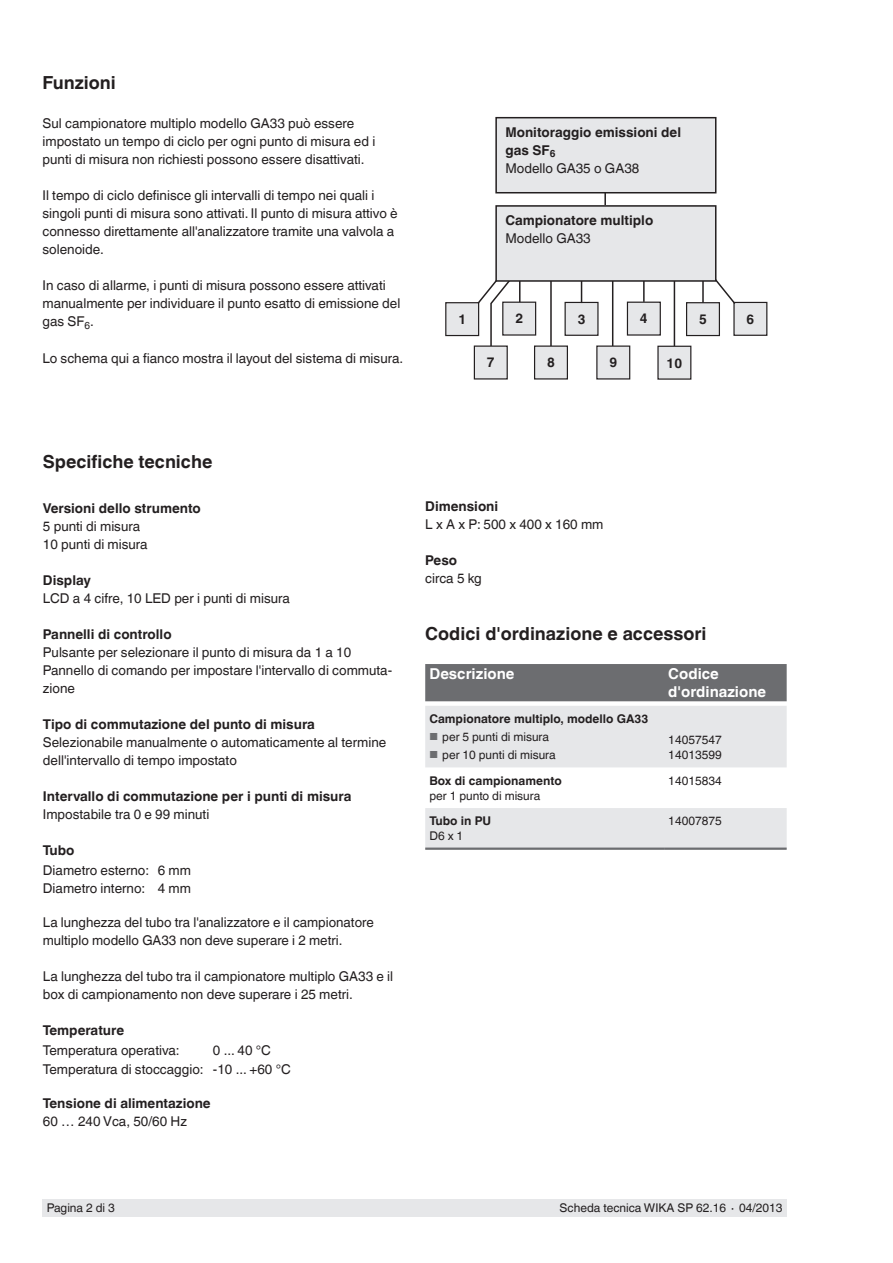
<style>
.page{position:relative;width:893px;height:1263px;background:#fff}
.page>*{position:absolute;margin:0;border:0;box-sizing:border-box;transform-origin:0 0}
.t1{font:700 18px "Helvetica World";color:#231f20}
.t2{font:700 15px/18px "Helvetica World";color:#fff}
.t3{font:13.5px/18px "Helvetica World";color:#231f20}
.t4{font:700 13.5px/18px "Helvetica World";color:#231f20}
.t5{font:12px/15px "Helvetica World";color:#231f20}
.t6{font:700 12px "Helvetica World";color:#231f20}
.s1{font-weight:400}
.s2{font-size:10.2px;color:#6c6d70}
</style>
<div class="page">
<div style="left:43px;top:1199px;width:744px;height:17px;background:#e6e7e9"></div>
<div style="left:446px;top:303px;width:33px;height:32px;background:#e6e7e9"></div>
<div style="left:445px;top:302px;width:34px;height:34px;border:1px solid #231f20"></div>
<div style="left:503px;top:302px;width:33px;height:33px;background:#e6e7e9"></div>
<div style="left:502px;top:302px;width:34px;height:34px;border:1px solid #231f20"></div>
<div style="left:565px;top:302px;width:33px;height:33px;background:#e6e7e9"></div>
<div style="left:564px;top:302px;width:35px;height:34px;border:1px solid #231f20"></div>
<div style="left:627px;top:302px;width:33px;height:33px;background:#e6e7e9"></div>
<div style="left:627px;top:302px;width:34px;height:34px;border:1px solid #231f20"></div>
<div style="left:687px;top:303px;width:32px;height:32px;background:#e6e7e9"></div>
<div style="left:686px;top:302px;width:34px;height:34px;border:1px solid #231f20"></div>
<div style="left:734px;top:302px;width:33px;height:33px;background:#e6e7e9"></div>
<div style="left:733px;top:302px;width:34px;height:34px;border:1px solid #231f20"></div>
<svg style="left:476px;top:281px;width:47px;height:25px"></svg>
<hr style="left:490px;top:303px;width:2px;height:60px;background:#231f20">
<hr style="left:519px;top:265px;width:1px;height:37px;background:#231f20">
<hr style="left:550px;top:265px;width:2px;height:98px;background:#231f20">
<hr style="left:581px;top:265px;width:1px;height:38px;background:#231f20">
<hr style="left:612px;top:265px;width:1px;height:98px;background:#231f20">
<hr style="left:643px;top:267px;width:2px;height:35px;background:#231f20">
<hr style="left:674px;top:265px;width:1px;height:98px;background:#231f20">
<svg style="left:702px;top:264px;width:35px;height:42px"></svg>
<hr style="left:604px;top:186px;width:2px;height:23px;background:#231f20">
<div style="left:496px;top:118px;width:220px;height:75px;background:#e6e7e9"></div>
<div style="left:495px;top:117px;width:221px;height:76px;border:2px solid #231f20"></div>
<div style="left:496px;top:206px;width:220px;height:75px;background:#e6e7e9"></div>
<div style="left:495px;top:205px;width:221px;height:77px;border:2px solid #231f20"></div>
<div style="left:474px;top:346px;width:33px;height:33px;background:#e6e7e9"></div>
<div style="left:474px;top:345px;width:34px;height:34px;border:1px solid #231f20"></div>
<div style="left:535px;top:346px;width:32px;height:33px;background:#e6e7e9"></div>
<div style="left:534px;top:345px;width:34px;height:34px;border:1px solid #231f20"></div>
<div style="left:597px;top:346px;width:33px;height:33px;background:#e6e7e9"></div>
<div style="left:596px;top:345px;width:34px;height:34px;border:1px solid #231f20"></div>
<div style="left:658px;top:346px;width:33px;height:33px;background:#e6e7e9"></div>
<div style="left:657px;top:346px;width:34px;height:34px;border:1px solid #231f20"></div>
<div style="left:425px;top:664px;width:362px;height:37px;background:#6c6d70"></div>
<svg style="left:425px;top:706px;width:362px;height:141px;fill:#e6e7e9"></svg>
<hr style="left:425px;top:847px;width:239px;height:3px;background:#6c6d70">
<hr style="left:664px;top:847px;width:123px;height:3px;background:#6c6d70">
<h1 class="t1" style="left:43px;top:73px;width:75px">Funzioni</h1>
<p class="t3" style="left:43px;top:115px;width:334px">Sul campionatore multiplo modello GA33 può essere impostato un tempo di ciclo per ogni punto di misura ed i punti di misura non richiesti possono essere disattivati.</p>
<p class="t3" style="left:43px;top:187px;width:357px">Il tempo di ciclo definisce gli intervalli di tempo nei quali i singoli punti di misura sono attivati. Il punto di misura attivo è connesso direttamente all'analizzatore tramite una valvola a solenoide.</p>
<p class="t3" style="left:43px;top:277px;width:359px">In caso di allarme, i punti di misura possono essere attivati manualmente per individuare il punto esatto di emissione del gas SF<sub>6</sub>.</p>
<p class="t3" style="left:43px;top:349px;width:362px">Lo schema qui a fianco mostra il layout del sistema di misura.</p>
<p class="t4" style="left:505px;top:123px;width:177px">Monitoraggio emissioni del gas SF<sub>6<br></sub><span class="s1">Modello GA35 o GA38</span></p>
<p class="t4" style="left:505px;top:211px;width:149px">Campionatore multiplo</p>
<p class="t3" style="left:505px;top:229px;width:87px">Modello GA33</p>
<p class="t4" style="left:458px;top:310px;width:9px">1</p>
<p class="t4" style="left:515px;top:310px;width:9px">2</p>
<p class="t4" style="left:578px;top:310px;width:9px">3</p>
<p class="t4" style="left:640px;top:310px;width:9px">4</p>
<p class="t4" style="left:699px;top:310px;width:9px">5</p>
<p class="t4" style="left:746px;top:310px;width:9px">6</p>
<p class="t4" style="left:487px;top:354px;width:9px">7</p>
<p class="t4" style="left:547px;top:354px;width:9px">8</p>
<p class="t4" style="left:609px;top:354px;width:9px">9</p>
<p class="t4" style="left:667px;top:354px;width:17px">10</p>
<h1 class="t1" style="left:43px;top:451px;width:171px">Specifiche tecniche</h1>
<p class="t4" style="left:43px;top:499px;width:160px">Versioni dello strumento</p>
<p class="t3" style="left:43px;top:517px;width:106px">5 punti di misura<br>10 punti di misura</p>
<p class="t4" style="left:43px;top:571px;width:50px">Display</p>
<p class="t3" style="left:43px;top:589px;width:248px">LCD a 4 cifre, 10 LED per i punti di misura</p>
<p class="t4" style="left:43px;top:625px;width:130px">Pannelli di controllo</p>
<p class="t3" style="left:43px;top:643px;width:351px">Pulsante per selezionare il punto di misura da 1 a 10<br>Pannello di comando per impostare l'intervallo di commuta&shy;zione</p>
<p class="t4" style="left:43px;top:715px;width:274px">Tipo di commutazione del punto di misura</p>
<p class="t3" style="left:43px;top:733px;width:345px">Selezionabile manualmente o automaticamente al termine dell'intervallo di tempo impostato</p>
<p class="t4" style="left:43px;top:787px;width:310px">Intervallo di commutazione per i punti di misura</p>
<p class="t3" style="left:43px;top:805px;width:168px">Impostabile tra 0 e 99 minuti</p>
<p class="t4" style="left:43px;top:841px;width:33px">Tubo</p>
<p class="t3" style="left:43px;top:861px;width:150px">Diametro esterno: 6 mm<br>Diametro interno: 4 mm</p>
<p class="t3" style="left:43px;top:914px;width:332px">La lunghezza del tubo tra l'analizzatore e il campionatore multiplo modello GA33 non deve superare i 2 metri.</p>
<p class="t3" style="left:43px;top:968px;width:352px">La lunghezza del tubo tra il campionatore multiplo GA33 e il box di campionamento non deve superare i 25 metri.</p>
<p class="t4" style="left:43px;top:1022px;width:83px">Temperature</p>
<p class="t3" style="left:43px;top:1042px;width:138px">Temperatura operativa:</p>
<p class="t3" style="left:43px;top:1041px;width:249px;text-indent:170px">0 ... 40 °C<br>Temperatura di stoccaggio: -10 ... +60 °C</p>
<p class="t4" style="left:43px;top:1094px;width:169px">Tensione di alimentazione</p>
<p class="t3" style="left:43px;top:1112px;width:146px">60 … 240 Vca, 50/60 Hz</p>
<p class="t4" style="left:425px;top:497px;width:75px">Dimensioni</p>
<p class="t3" style="left:425px;top:515px;width:180px">L x A x P: 500 x 400 x 160 mm</p>
<p class="t4" style="left:425px;top:551px;width:33px">Peso</p>
<p class="t3" style="left:425px;top:569px;width:58px">circa 5 kg</p>
<h1 class="t1" style="left:425px;top:623px;width:283px">Codici d'ordinazione e accessori</h1>
<p class="t2" style="left:429px;top:665px;width:86px">Descrizione</p>
<p class="t2" style="left:668px;top:665px;width:99px">Codice d'ordinazione</p>
<p class="t6" style="left:429px;top:712px;width:220px">Campionatore multiplo, modello GA33</p>
<p class="t5" style="left:429px;top:729px;width:121px"><span class="s2">■</span> per 5 punti di misura</p>
<p class="t5" style="left:429px;top:747px;width:128px"><span class="s2">■</span> per 10 punti di misura</p>
<p class="t5" style="left:668px;top:732px;width:55px">14057547<br>14013599</p>
<p class="t6" style="left:429px;top:773px;width:134px">Box di campionamento</p>
<p class="t5" style="left:429px;top:788px;width:112px">per 1 punto di misura</p>
<p class="t6" style="left:429px;top:814px;width:63px">Tubo in PU</p>
<p class="t5" style="left:429px;top:828px;width:35px">D6 x 1</p>
<p class="t5" style="left:668px;top:773px;width:55px">14015834</p>
<p class="t5" style="left:668px;top:813px;width:55px">14007875</p>
<p class="t5" style="left:47px;top:1200px;width:70px">Pagina 2 di 3</p>
<p class="t5" style="left:560px;top:1200px;width:224px">Scheda tecnica WIKA SP 62.16 ∙ 04/2013</p>
</div>
